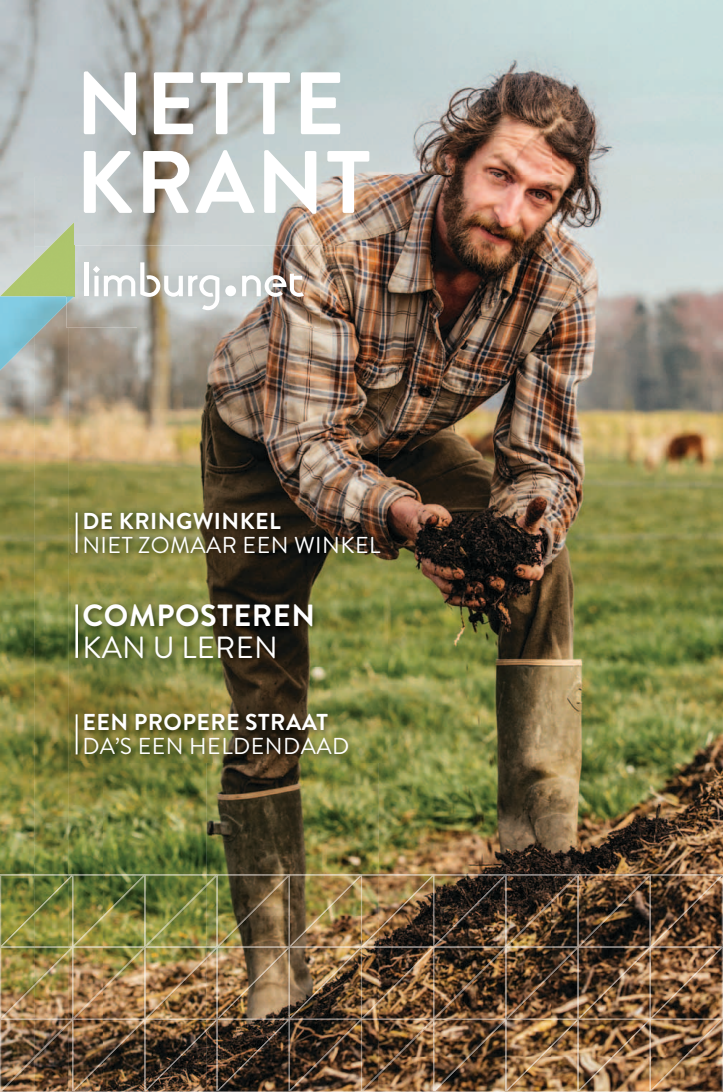
<style>
.page{position:relative;width:723px;height:1092px;background:#fff}
.page>*{position:absolute;margin:0;border:0;box-sizing:border-box;transform-origin:0 0}
.t1{font:700 88.4px/78.6px "Brandon Grotesque";letter-spacing:.02em;color:#fff}
.t2{font:700 30.6px "Brandon Grotesque";letter-spacing:.02em;color:#fff}
.t3{font:30.6px "Brandon Grotesque";letter-spacing:.01em;color:#fff}
.t4{font:23px "Brandon Grotesque";letter-spacing:.02em;color:#fff}
.t5{font:700 23px "Brandon Grotesque";letter-spacing:.02em;color:#fff}
</style>
<div class="page">
<img style="left:35px;top:0;width:688px;height:176px">
<img style="left:0;top:0;width:35px;height:874px">
<img style="left:379px;top:176px;width:344px;height:352px">
<img style="left:34px;top:176px;width:345px;height:70px">
<img style="left:310px;top:246px;width:69px;height:262px">
<img style="left:34px;top:327px;width:34px;height:547px">
<img style="left:138px;top:327px;width:172px;height:181px">
<img style="left:68px;top:327px;width:70px;height:201px">
<img style="left:387px;top:528px;width:336px;height:176px">
<img style="left:68px;top:528px;width:35px;height:346px">
<img style="left:379px;top:704px;width:344px;height:170px">
<img style="left:103px;top:762px;width:276px;height:112px">
<img style="left:66px;top:245px;width:254px;height:82px">
<hr style="left:85px;top:262px;width:4px;height:34px;background:#fff">
<svg style="left:93px;top:262px;width:126px;height:48px"></svg>
<svg style="left:242px;top:273px;width:62px;height:24px"></svg>
<div style="left:225px;top:285px;width:11px;height:11px;background:#fff;border-radius:50%"></div>
<img style="left:35px;top:1019px;width:37px;height:71px">
<img style="left:72px;top:1019px;width:616px;height:71px">
<img style="left:35px;top:874px;width:688px;height:145px">
<img style="left:0;top:874px;width:73px;height:31px">
<img style="left:72px;top:905px;width:1px;height:42px">
<img style="left:0;top:905px;width:35px;height:186px">
<img style="left:650px;top:1018px;width:73px;height:11px">
<img style="left:688px;top:1029px;width:35px;height:62px">
<img style="left:34px;top:1090px;width:655px;height:1px">
<img style="left:0;top:222px;width:74px;height:74px">
<img style="left:66px;top:245px;width:8px;height:51px">
<img style="left:0;top:296px;width:66px;height:74px">
<svg style="left:66px;top:296px;width:8px;height:8px"></svg>
<img style="left:72px;top:508px;width:315px;height:254px">
<hr style="left:75px;top:604px;width:3px;height:53px;background:#fff">
<hr style="left:76px;top:512px;width:2px;height:40px;background:#fff">
<hr style="left:76px;top:714px;width:2px;height:40px;background:#fff">
<h1 class="t1" style="left:76px;top:66px;width:296px">NETTE<br>KRANT</h1>
<p class="t5" style="left:82px;top:504px;width:200px">DE KRINGWINKEL</p>
<p class="t4" style="left:82px;top:529px;width:300px">NIET ZOMAAR EEN WINKEL</p>
<h2 class="t2" style="left:82px;top:594px;width:234px">COMPOSTEREN</h2>
<h2 class="t3" style="left:82px;top:626px;width:197px">KAN U LEREN</h2>
<p class="t5" style="left:82px;top:706px;width:247px">EEN PROPERE STRAAT</p>
<p class="t4" style="left:82px;top:730px;width:268px">DA’S EEN HELDENDAAD</p>
</div>
